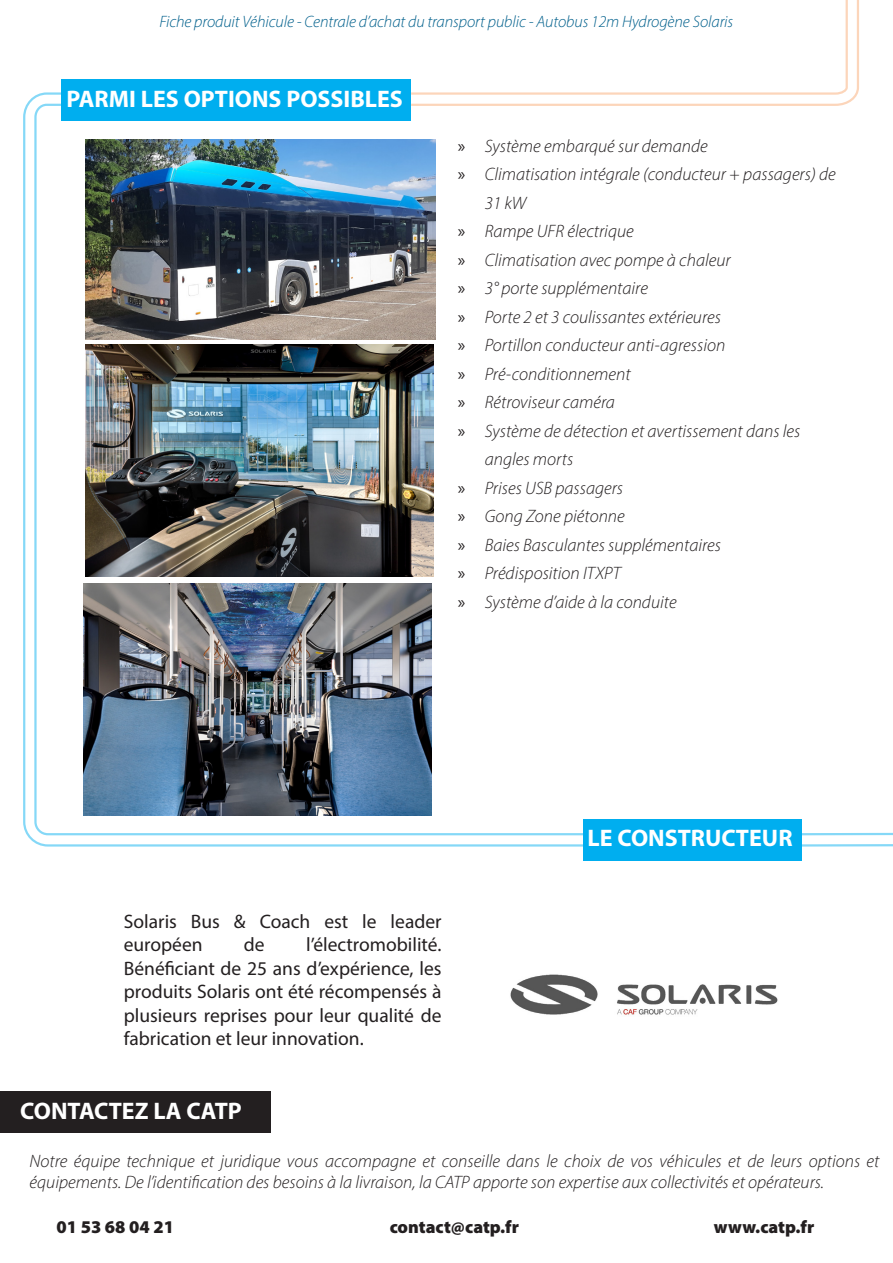
<style>
.page{position:relative;width:893px;height:1263px;background:#fff}
.page>*{position:absolute;margin:0;border:0;box-sizing:border-box;transform-origin:0 0}
.t1{font:700 24px "Myriad Pro";color:#fff}
.t2{font:19.5px/23.4px "Myriad Pro";color:#231f20}
.t3{font:italic 18px/28.5px "Myriad Variable Concept";color:#231f20}
.t4{font:18px "Myriad Variable Concept";color:#231f20}
.t5{font:italic 16.5px "Myriad Variable Concept";letter-spacing:-.005em;color:#01608c}
.s1{font-family:"Myriad Pro";font-style:normal}
</style>
<div class="page">
<div style="left:583px;top:819px;width:219px;height:42px;background:#00aeef"></div>
<div style="left:0;top:1091px;width:270px;height:42px;background:#231f20"></div>
<div style="left:61px;top:79px;width:350px;height:42px;background:#00aeef"></div>
<svg style="left:585px;top:0;width:274px;height:106px"></svg>
<hr style="left:802px;top:833px;width:91px;height:2px;background:#00aeef">
<hr style="left:802px;top:844px;width:91px;height:2px;background:#00aeef">
<svg style="left:23px;top:92px;width:562px;height:755px"></svg>
<img style="left:86px;top:139px;width:350px;height:201px">
<img style="left:510px;top:974px;width:268px;height:41px">
<img style="left:86px;top:345px;width:347px;height:231px">
<img style="left:84px;top:584px;width:347px;height:231px">
<p class="t5" style="left:159px;top:12px;width:575px">Fiche produit Véhicule - Centrale d’achat du transport public - Autobus 12m Hydrogène Solaris</p>
<p class="t1" style="left:66px;top:83px;width:338px">PARMI LES OPTIONS POSSIBLES</p>
<p class="t3" style="left:458px;top:132px;width:252px"><span class="s1">»</span> Système embarqué sur demande</p>
<p class="t3" style="left:485px;top:160px;width:352px;text-indent:-27px"><span class="s1">»</span> Climatisation intégrale (conducteur + passagers) de<br>31 kW</p>
<p class="t3" style="left:458px;top:217px;width:178px"><span class="s1">»</span> Rampe UFR électrique</p>
<p class="t3" style="left:458px;top:246px;width:274px"><span class="s1">»</span> Climatisation avec pompe à chaleur</p>
<p class="t3" style="left:458px;top:274px;width:192px"><span class="s1">»</span> 3° porte supplémentaire</p>
<p class="t3" style="left:458px;top:303px;width:265px"><span class="s1">»</span> Porte 2 et 3 coulissantes extérieures</p>
<p class="t3" style="left:458px;top:331px;width:269px"><span class="s1">»</span> Portillon conducteur anti-agression</p>
<p class="t3" style="left:458px;top:360px;width:175px"><span class="s1">»</span> Pré-conditionnement</p>
<p class="t3" style="left:458px;top:388px;width:159px"><span class="s1">»</span> Rétroviseur caméra</p>
<p class="t3" style="left:485px;top:417px;width:317px;text-indent:-27px"><span class="s1">»</span> Système de détection et avertissement dans les angles morts</p>
<p class="t3" style="left:458px;top:474px;width:167px"><span class="s1">»</span> Prises USB passagers</p>
<p class="t3" style="left:458px;top:502px;width:169px"><span class="s1">»</span> Gong Zone piétonne</p>
<p class="t3" style="left:458px;top:531px;width:265px"><span class="s1">»</span> Baies Basculantes supplémentaires</p>
<p class="t3" style="left:458px;top:559px;width:164px"><span class="s1">»</span> Prédisposition ITXPT</p>
<p class="t3" style="left:458px;top:588px;width:220px"><span class="s1">»</span> Système d’aide à la conduite</p>
<p class="t2" style="left:124px;top:909px;width:319px">Solaris Bus &amp; Coach est le leader européen</p>
<p class="t2" style="left:124px;top:933px;width:319px;text-align:justify;text-indent:182px">l’électromobilité.<br>Bénéficiant de 25 ans d’expérience, les produits Solaris ont été récompensés à plusieurs reprises pour leur qualité de fabrication et leur innovation.</p>
<p class="t2" style="left:244px;top:933px;width:22px">de</p>
<p class="t1" style="left:587px;top:823px;width:207px">LE CONSTRUCTEUR</p>
<p class="t1" style="left:20px;top:1095px;width:223px">CONTACTEZ LA CATP</p>
<p class="t3" style="left:30px;top:1150px;width:851px;line-height:21.6px">Notre équipe technique et juridique vous accompagne et conseille dans le choix de vos véhicules et de leurs options et équipements. De l’identification des besoins à la livraison, la CATP apporte son expertise aux collectivités et opérateurs.</p>
<p class="t4" style="left:57px;top:1216px;width:119px">01 53 68 04 21</p>
<p class="t4" style="left:390px;top:1216px;width:131px">contact@catp.fr</p>
<p class="t4" style="left:714px;top:1216px;width:102px">www.catp.fr</p>
</div>
